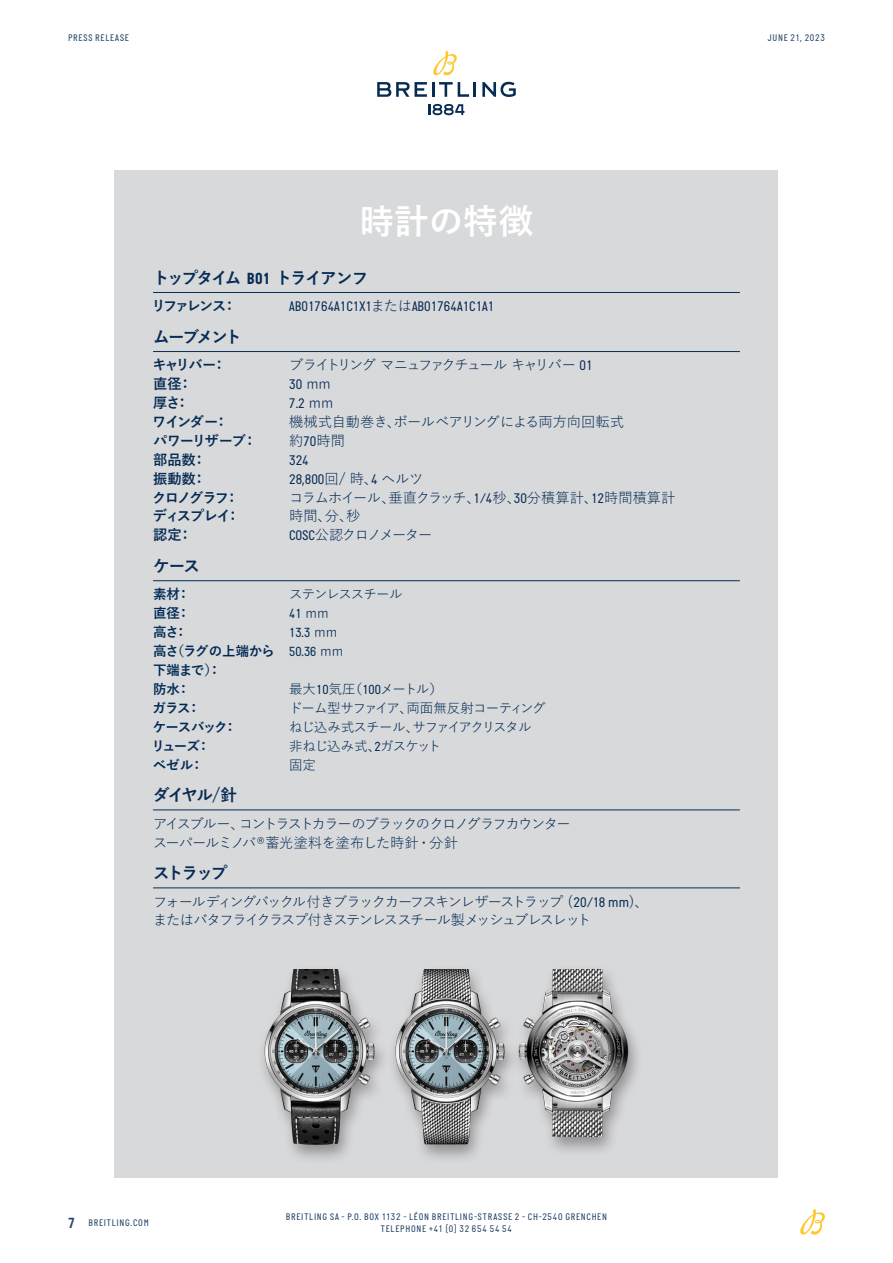
<style>
.page{position:relative;width:893px;height:1263px;background:#fff}
.page>*{position:absolute;margin:0;border:0;box-sizing:border-box;transform-origin:0 0}
.Head_Daten_bold_11pt{font:700 34.5px "Yu Gothic";letter-spacing:.005em;color:#fff}
.Head_Daten_bold_11pt-2{font:700 16.5px "Yu Gothic";letter-spacing:-.11em;color:#072c54}
.Prod__Copy_Regular_9{font:14.25px/18.9px "Yu Gothic";letter-spacing:-.1em;color:#072c54}
.Copy_Daten_bold_Tab{font:700 14.25px "Yu Gothic";letter-spacing:-.095em;color:#072c54}
.Copy_Daten_bold_Tab-2{font:14.25px "Italian Plate No 2";color:#072c54}
.Copy_Daten_bold_Tab-3{font:14.25px "Yu Gothic";letter-spacing:-.05em;color:#072c54}
.Copy_Daten_bold_Tab-4{font:14.25px "Yu Gothic";letter-spacing:-.01em;color:#072c54}
.Copy_Daten_bold_Tab-5{font:14.25px "Yu Gothic";letter-spacing:-.125em;color:#072c54}
.Prod__Copy_Regular_9-2{font:14.25px "Yu Gothic";letter-spacing:-.055em;color:#072c54}
.Copy_Daten_bold_Tab-6{font:14.25px "Yu Gothic";letter-spacing:-.095em;color:#072c54}
.Copy_Daten_bold_Tab-7{font:14.25px "Yu Gothic";letter-spacing:-.075em;color:#072c54}
.Copy_Daten_bold_Tab-8{font:13.5px "Yu Gothic";letter-spacing:-.07em;color:#002a54}
.Copy_Daten_bold_Tab-9{font:700 13.5px "Yu Gothic";letter-spacing:-.075em;color:#002a54}
.Copy_Daten_bold_Tab-10{font:700 13.5px "Yu Gothic";letter-spacing:-.02em;color:#002a54}
.Copy_Daten_bold_Tab-11{font:13.5px "Italian Plate No 2";color:#002a54}
.t1{font:9.75px/12px "Italian Plate No 2";letter-spacing:.085em;color:#204165;text-align:center}
.t2{font:9.75px "Italian Plate No 2";letter-spacing:.065em;color:#204165}
.s1{font-family:"Italian Plate No 2"}
.s2{font-family:"Yu Gothic"}
.s3{font-family:"Yu Gothic";color:#072c54}
.s4{font-family:"Italian Plate No 2";font-weight:400}
.s5{font-weight:400;color:#072c54}
.s6{font-weight:600;font-size:15px}
</style>
<div class="page">
<svg style="left:800px;top:1209px;width:25px;height:26px"></svg>
<hr style="left:473px;top:82px;width:3px;height:15px;background:#072c54">
<svg style="left:482px;top:82px;width:34px;height:15px"></svg>
<svg style="left:377px;top:82px;width:92px;height:15px"></svg>
<svg style="left:433px;top:51px;width:24px;height:25px"></svg>
<svg style="left:428px;top:104px;width:36px;height:11px"></svg>
<div style="left:115px;top:170px;width:663px;height:1008px;background:#d8d9db"></div>
<hr style="left:153px;top:292px;width:587px;height:1px;background:#072c54">
<hr style="left:153px;top:351px;width:587px;height:1px;background:#072c54">
<hr style="left:153px;top:580px;width:587px;height:1px;background:#072c54">
<hr style="left:153px;top:810px;width:587px;height:1px;background:#072c54">
<hr style="left:153px;top:888px;width:587px;height:1px;background:#072c54">
<img style="left:393px;top:969px;width:113px;height:190px">
<img style="left:263px;top:969px;width:120px;height:190px">
<div style="left:511px;top:964px;width:133px;height:193px;background:#231f20;opacity:.4"></div>
<img style="left:506px;top:969px;width:138px;height:167px">
<p class="t1" style="left:68px;top:31px;width:62px">PRESS RELEASE</p>
<p class="t2" style="left:768px;top:32px;width:59px">JUNE 21, 2023</p>
<p class="Head_Daten_bold_11pt" style="left:360px;top:202px;width:175px">時計の特徴</p>
<p class="Head_Daten_bold_11pt-2" style="left:153px;top:268px;width:217px">トップタイム <span class="s1">B01</span> トライアンフ</p>
<p class="Copy_Daten_bold_Tab" style="left:151px;top:298px;width:87px">リファレンス：</p>
<p class="Copy_Daten_bold_Tab-2" style="left:289px;top:299px;width:207px">AB01764A1C1X1<span class="s2">または</span>AB01764A1C1A1</p>
<p class="Head_Daten_bold_11pt-2" style="left:153px;top:327px;width:90px">ムーブメント</p>
<p class="Copy_Daten_bold_Tab" style="left:152px;top:357px;width:75px">キャリバー：</p>
<p class="Copy_Daten_bold_Tab-5" style="left:289px;top:352px;width:305px">ブライトリング マニュファクチュール キャリバー <span class="s1">01</span></p>
<p class="Copy_Daten_bold_Tab" style="left:153px;top:376px;width:41px">直径：</p>
<p class="Copy_Daten_bold_Tab-2" style="left:289px;top:377px;width:43px">30 <span class="s2">mm</span></p>
<p class="Copy_Daten_bold_Tab" style="left:153px;top:395px;width:38px">厚さ：</p>
<p class="Copy_Daten_bold_Tab-2" style="left:289px;top:395px;width:46px">7.2 <span class="s2">mm</span></p>
<p class="Copy_Daten_bold_Tab" style="left:152px;top:414px;width:78px">ワインダー：</p>
<p class="Copy_Daten_bold_Tab-4" style="left:289px;top:408px;width:336px">機械式自動巻き、ボールベアリングによる両方向回転式</p>
<p class="Copy_Daten_bold_Tab" style="left:153px;top:433px;width:105px">パワーリザーブ：</p>
<p class="Copy_Daten_bold_Tab-7" style="left:289px;top:427px;width:57px">約<span class="s1">70</span>時間</p>
<p class="Copy_Daten_bold_Tab" style="left:153px;top:451px;width:55px">部品数：</p>
<p class="Copy_Daten_bold_Tab-2" style="left:289px;top:452px;width:21px">324</p>
<p class="Copy_Daten_bold_Tab" style="left:153px;top:470px;width:55px">振動数：</p>
<p class="Copy_Daten_bold_Tab-2" style="left:289px;top:471px;width:136px">28,800<span class="s2">回/ 時、</span>4 <span class="s2">ヘルツ</span></p>
<p class="Copy_Daten_bold_Tab" style="left:152px;top:489px;width:89px">クロノグラフ：</p>
<p class="Copy_Daten_bold_Tab-3" style="left:289px;top:484px;width:388px">コラムホイール、垂直クラッチ、<span class="s1">1/4</span>秒、<span class="s1">30</span>分積算計、<span class="s1">12</span>時間積算計</p>
<p class="Copy_Daten_bold_Tab" style="left:153px;top:508px;width:89px">ディスプレイ：</p>
<p class="Copy_Daten_bold_Tab-7" style="left:289px;top:503px;width:73px">時間、分、秒</p>
<p class="Copy_Daten_bold_Tab" style="left:153px;top:527px;width:41px">認定：</p>
<p class="Copy_Daten_bold_Tab-6" style="left:289px;top:522px;width:145px"><span class="s1">COSC</span>公認クロノメーター</p>
<p class="Head_Daten_bold_11pt-2" style="left:153px;top:557px;width:48px">ケース</p>
<p class="Copy_Daten_bold_Tab-9" style="left:153px;top:587px;width:39px">素材：</p>
<p class="Copy_Daten_bold_Tab-8" style="left:289px;top:582px;width:115px">ステンレススチール</p>
<p class="Copy_Daten_bold_Tab-9" style="left:153px;top:606px;width:39px">直径：</p>
<p class="Copy_Daten_bold_Tab-11" style="left:289px;top:606px;width:41px">41 <span class="s3">mm</span></p>
<p class="Copy_Daten_bold_Tab-9" style="left:153px;top:625px;width:36px">高さ：</p>
<p class="Copy_Daten_bold_Tab-11" style="left:289px;top:625px;width:50px">13.3 <span class="s3">mm</span></p>
<p class="Copy_Daten_bold_Tab-10" style="left:153px;top:643px;width:192px">高さ（ラグの上端から <span class="s4">50.36</span> <span class="s5">mm</span></p>
<p class="Copy_Daten_bold_Tab-9" style="left:153px;top:662px;width:70px">下端まで）：</p>
<p class="Copy_Daten_bold_Tab-9" style="left:153px;top:681px;width:39px">防水：</p>
<p class="Copy_Daten_bold_Tab-8" style="left:289px;top:676px;width:155px">最大<span class="s1">10</span>気圧（<span class="s1">100</span>メートル）</p>
<p class="Copy_Daten_bold_Tab-9" style="left:153px;top:700px;width:49px">ガラス：</p>
<p class="Copy_Daten_bold_Tab-8" style="left:289px;top:695px;width:258px">ドーム型サファイア、両面無反射コーティング</p>
<p class="Copy_Daten_bold_Tab-9" style="left:153px;top:719px;width:86px">ケースバック：</p>
<p class="Copy_Daten_bold_Tab-8" style="left:289px;top:714px;width:244px">ねじ込み式スチール、サファイアクリスタル</p>
<p class="Copy_Daten_bold_Tab-9" style="left:152px;top:738px;width:60px">リューズ：</p>
<p class="Copy_Daten_bold_Tab-8" style="left:289px;top:733px;width:154px">非ねじ込み式、<span class="s1">2</span>ガスケット</p>
<p class="Copy_Daten_bold_Tab-9" style="left:153px;top:757px;width:52px">ベゼル：</p>
<p class="Copy_Daten_bold_Tab-8" style="left:289px;top:752px;width:28px">固定</p>
<p class="Head_Daten_bold_11pt-2" style="left:153px;top:786px;width:85px">ダイヤル/針</p>
<p class="Prod__Copy_Regular_9" style="left:153px;top:812px;width:419px">アイスブルー、コントラストカラーのブラックのクロノグラフカウンター</p>
<p class="Prod__Copy_Regular_9-2" style="left:153px;top:829px;width:306px">スーパールミノバ®蓄光塗料を塗布した時針・分針</p>
<p class="Head_Daten_bold_11pt-2" style="left:153px;top:864px;width:76px">ストラップ</p>
<p class="Prod__Copy_Regular_9" style="left:153px;top:890px;width:497px">フォールディングバックル付きブラックカーフスキンレザーストラップ (<span class="s1">20/18 mm</span>)、またはバタフライクラスプ付きステンレススチール製メッシュブレスレット</p>
<p class="t1" style="left:68px;top:1216px;width:82px"><span class="s6">7</span> BREITLING.COM</p>
<p class="t1" style="left:286px;top:1210px;width:323px">BREITLING SA - P.O. BOX 1132 - LÉON BREITLING-STRASSE 2 - CH-2540 GRENCHEN<br>TELEPHONE +41 (0) 32 654 54 54</p>
</div>
